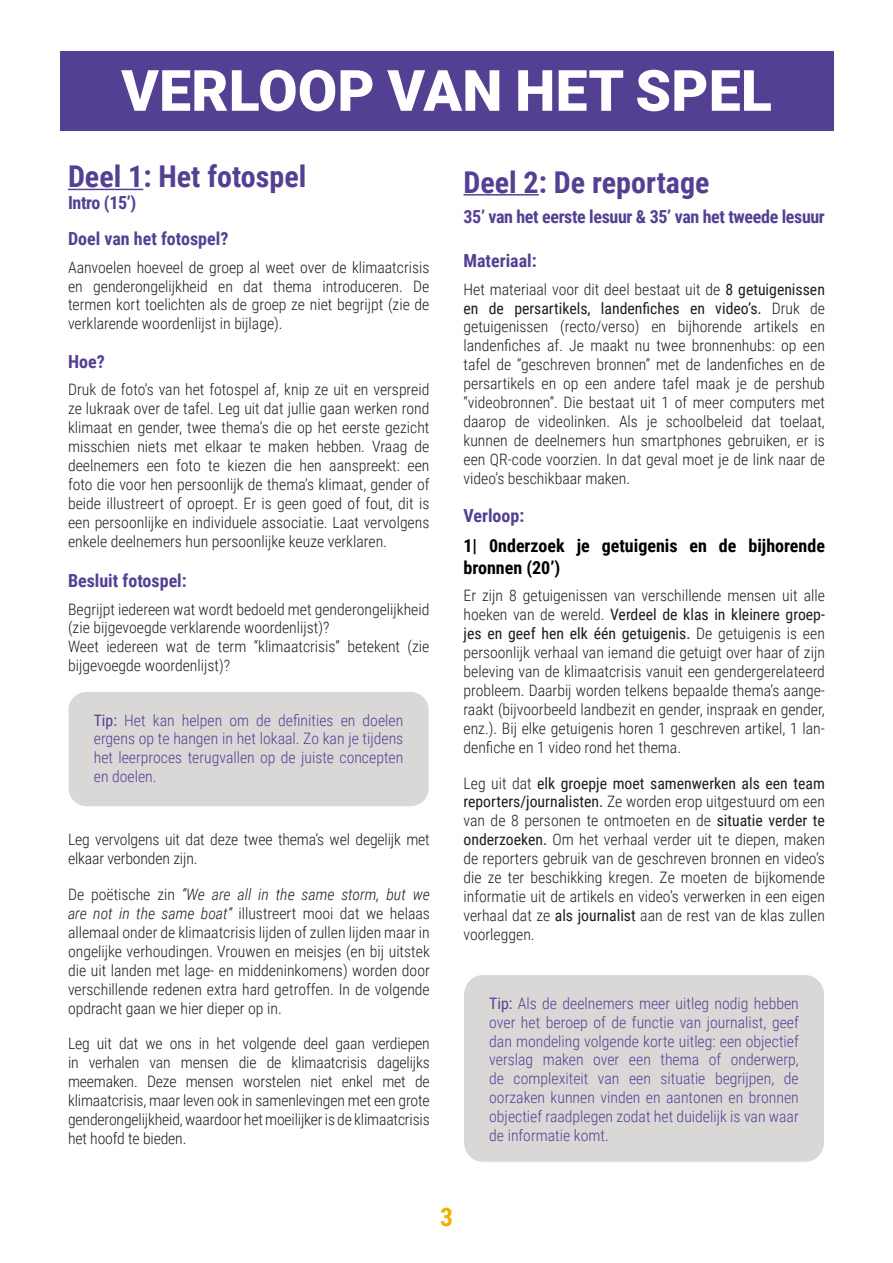
<style>
.page{position:relative;width:893px;height:1263px;background:#fff}
.page>*{position:absolute;margin:0;border:0;box-sizing:border-box;transform-origin:0 0}
.t1{font:900 57px "Roboto";letter-spacing:.005em;color:#fff}
.t2{font:700 30px "Roboto Condensed";color:#544093}
.t3{font:700 25.5px "Roboto Condensed";color:#edb300}
.t4{font:700 18px/36.5px "Roboto Condensed";letter-spacing:-.005em;color:#544093}
.t5{font:700 18px/21.6px "Roboto Condensed";color:#000}
.t6{font:300 15.75px/18.9px "Roboto Condensed";color:#1d1d1b;text-align:justify}
.t7{font:300 15.75px/18.9px "Roboto Condensed";color:#544093;text-align:justify}
.s1{font-weight:400}
.s2{font-style:italic}
</style>
<div class="page">
<div style="left:60px;top:51px;width:773px;height:80px;background:#544093"></div>
<hr style="left:68px;top:189px;width:75px;height:1px;background:#544093">
<div style="left:68px;top:691px;width:361px;height:116px;background:#dad7d7;border-radius:19px"></div>
<div style="left:68px;top:691px;width:361px;height:116px;border:1px solid #fff;border-radius:19px"></div>
<hr style="left:463px;top:194px;width:76px;height:2px;background:#544093">
<div style="left:463px;top:975px;width:362px;height:187px;background:#dad7d7;border-radius:20px"></div>
<div style="left:463px;top:974px;width:362px;height:189px;border:1px solid #fff;border-radius:20px"></div>
<h1 class="t1" style="left:121px;top:51px;width:652px">VERLOOP VAN HET SPEL</h1>
<h2 class="t2" style="left:68px;top:156px;width:240px">Deel 1: Het fotospel</h2>
<p class="t4" style="left:68px;top:184px;width:162px">Intro (15’)<br>Doel van het fotospel?</p>
<p class="t6" style="left:68px;top:257px;width:363px">Aanvoelen hoeveel de groep al weet over de klimaatcrisis en genderongelijkheid en dat thema introduceren. De termen kort toelichten als de groep ze niet begrijpt (zie de verklarende woordenlijst in bijlage).</p>
<p class="t4" style="left:68px;top:343px;width:38px">Hoe?</p>
<p class="t6" style="left:68px;top:380px;width:363px">Druk de foto’s van het fotospel af, knip ze uit en verspreid ze lukraak over de tafel. Leg uit dat jullie gaan werken rond klimaat en gender, twee thema’s die op het eerste gezicht misschien niets met elkaar te maken hebben. Vraag de deelnemers een foto te kiezen die hen aanspreekt: een foto die voor hen persoonlijk de thema’s klimaat, gender of beide illustreert of oproept. Er is geen goed of fout, dit is een persoonlijke en individuele associatie. Laat vervolgens enkele deelnemers hun persoonlijke keuze verklaren.</p>
<p class="t4" style="left:68px;top:562px;width:120px">Besluit fotospel:</p>
<p class="t6" style="left:68px;top:599px;width:363px;text-align:left">Begrijpt iedereen wat wordt bedoeld met genderongelijkheid (zie bijgevoegde verklarende woordenlijst)?<br>Weet iedereen wat de term “klimaatcrisis” betekent (zie bijgevoegde woordenlijst)?</p>
<p class="t7" style="left:94px;top:710px;width:311px"><span class="s1">Tip:</span> Het kan helpen om de definities en doelen ergens op te hangen in het lokaal. Zo kan je tijdens het leerproces terugvallen op de juiste concepten en doelen.</p>
<p class="t6" style="left:68px;top:830px;width:363px">Leg vervolgens uit dat deze twee thema’s wel degelijk met elkaar verbonden zijn.</p>
<p class="t6" style="left:68px;top:884px;width:363px">De poëtische zin <span class="s2">“We are all in the same storm, but we are not in the same boat”</span> illustreert mooi dat we helaas allemaal onder de klimaatcrisis lijden of zullen lijden maar in ongelijke verhoudingen. Vrouwen en meisjes (en bij uitstek die uit landen met lage- en middeninkomens) worden door verschillende redenen extra hard getroffen. In de volgende opdracht gaan we hier dieper op in.</p>
<p class="t6" style="left:68px;top:1034px;width:363px">Leg uit dat we ons in het volgende deel gaan verdiepen in verhalen van mensen die de klimaatcrisis dagelijks meemaken. Deze mensen worstelen niet enkel met de klimaatcrisis, maar leven ook in samenlevingen met een grote genderongelijkheid, waardoor het moeilijker is de klimaatcrisis het hoofd te bieden.</p>
<h2 class="t2" style="left:463px;top:161px;width:247px">Deel 2: De reportage</h2>
<p class="t4" style="left:463px;top:197px;width:363px">35’ van het eerste lesuur &amp; 35’ van het tweede lesuur</p>
<p class="t4" style="left:463px;top:242px;width:75px">Materiaal:</p>
<p class="t6" style="left:463px;top:279px;width:363px">Het materiaal voor dit deel bestaat uit de <span class="s1">8 getuigenissen en de persartikels, landenfiches en video’s.</span> Druk de getuigenissen (recto/verso) en bijhorende artikels en landenfiches af. Je maakt nu twee bronnenhubs: op een tafel de “geschreven bronnen” met de landenfiches en de persartikels en op een andere tafel maak je de pershub “videobronnen”. Die bestaat uit 1 of meer computers met daarop de videolinken. Als je schoolbeleid dat toelaat, kunnen de deelnemers hun smartphones gebruiken, er is een QR-code voorzien. In dat geval moet je de link naar de video’s beschikbaar maken.</p>
<p class="t4" style="left:463px;top:497px;width:62px">Verloop:</p>
<p class="t5" style="left:463px;top:534px;width:363px">1| 0nderzoek je getuigenis en de bijhorende bronnen (20’)</p>
<p class="t6" style="left:463px;top:586px;width:363px">Er zijn 8 getuigenissen van verschillende mensen uit alle hoeken van de wereld. <span class="s1">Verdeel de klas in kleinere groep&shy;jes en geef hen elk één getuigenis.</span> De getuigenis is een persoonlijk verhaal van iemand die getuigt over haar of zijn beleving van de klimaatcrisis vanuit een gendergerelateerd probleem. Daarbij worden telkens bepaalde thema’s aange&shy;raakt (bijvoorbeeld landbezit en gender, inspraak en gender, enz.). Bij elke getuigenis horen 1 geschreven artikel, 1 lan&shy;denfiche en 1 video rond het thema.</p>
<p class="t6" style="left:463px;top:773px;width:363px">Leg uit dat <span class="s1">elk groepje moet samenwerken als een team reporters/journalisten.</span> Ze worden erop uitgestuurd om een van de 8 personen te ontmoeten en de <span class="s1">situatie verder te onderzoeken.</span> Om het verhaal verder uit te diepen, maken de reporters gebruik van de geschreven bronnen en video’s die ze ter beschikking kregen. Ze moeten de bijkomende informatie uit de artikels en video’s verwerken in een eigen verhaal dat ze <span class="s1">als journalist</span> aan de rest van de klas zullen voorleggen.</p>
<p class="t7" style="left:489px;top:993px;width:311px"><span class="s1">Tip:</span> Als de deelnemers meer uitleg nodig hebben over het beroep of de functie van journalist, geef dan mondeling volgende korte uitleg: een objectief verslag maken over een thema of onderwerp, de complexiteit van een situatie begrijpen, de oorzaken kunnen vinden en aantonen en bronnen objectief raadplegen zodat het duidelijk is van waar de informatie komt.</p>
<h3 class="t3" style="left:440px;top:1199px;width:14px">3</h3>
</div>
